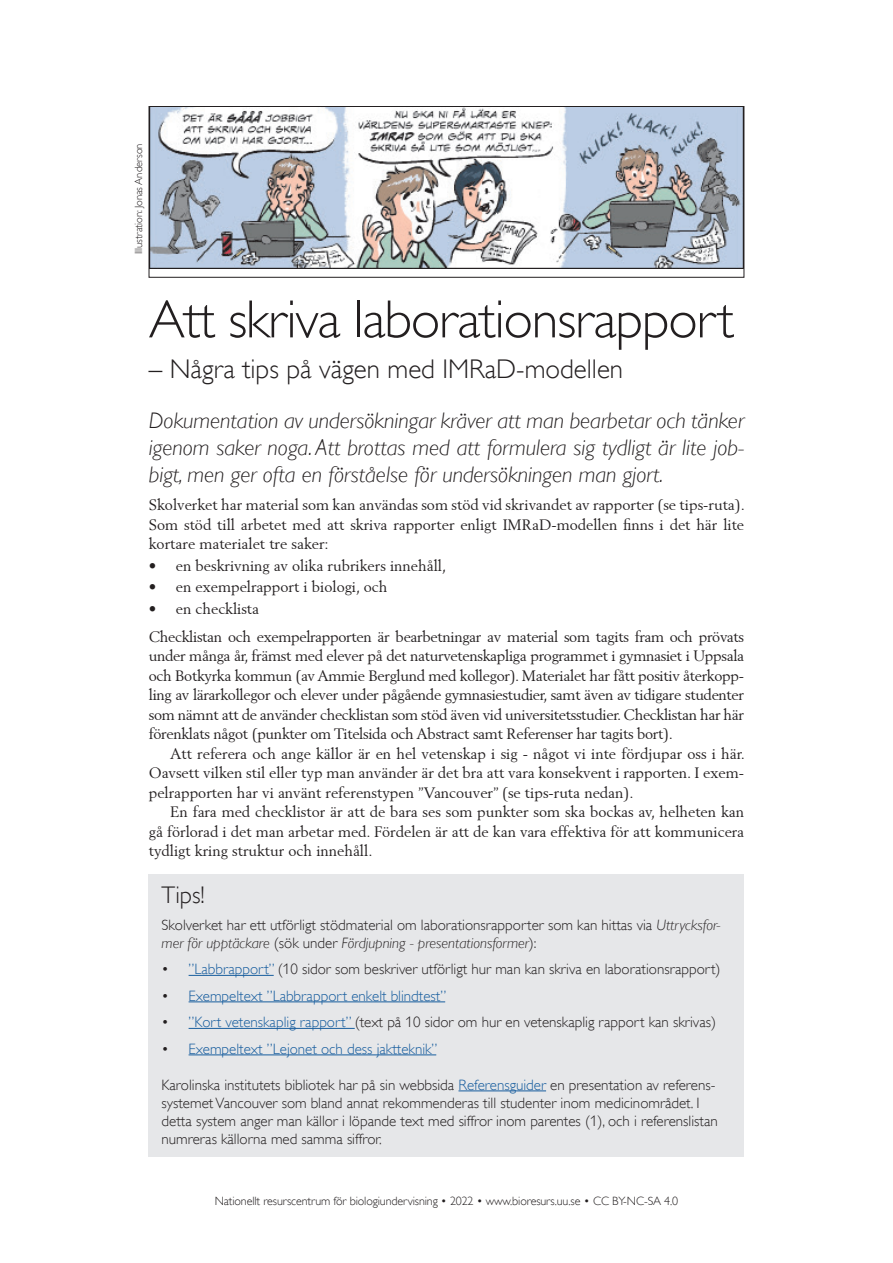
<style>
.page{position:relative;width:893px;height:1263px;background:#fff}
.page>*{position:absolute;margin:0;border:0;box-sizing:border-box;transform-origin:0 0}
.Rubrik_1{font:300 54px "Gill Alt One";letter-spacing:-.02em;color:#231f20}
.Rubrik_3{font:300 27px "Gill Alt One";color:#231f20}
.Mellanrubrik{font:300 24px "Gill Alt One";color:#231f20}
.Ingress{font:italic 300 22.5px/27px "Gill Alt One";color:#231f20;text-align:justify}
.Bröd_u_indrag{font:15px/19.5px "Berling";color:#231f20;text-align:justify}
.Faktatext{font:300 15px/18px "Gill Alt One";color:#231f20}
.Bröd_m_indrag{font:15px/19.5px "Berling";color:#231f20;text-align:justify}
.t1{font:300 15px "Gill Alt One";color:#175d9e}
.t2{font:300 12px "Gill Alt One";letter-spacing:-.01em;color:#231f20}
.Foto{font:300 10.5px "Gill Alt One";color:#231f20}
.s1{font-style:italic}
.s2{color:#175d9e}
.s3{color:#231f20}
</style>
<div class="page">
<img style="left:151px;top:108px;width:591px;height:161px">
<div style="left:149px;top:106px;width:595px;height:171px;border:1px solid #231f20"></div>
<div style="left:149px;top:874px;width:595px;height:283px;background:#e6e7e9"></div>
<hr style="left:189px;top:975px;width:85px;height:1px;background:#175d9e">
<hr style="left:189px;top:1001px;width:256px;height:1px;background:#175d9e">
<hr style="left:189px;top:1028px;width:166px;height:1px;background:#175d9e">
<hr style="left:189px;top:1054px;width:247px;height:1px;background:#175d9e">
<hr style="left:458px;top:1090px;width:88px;height:1px;background:#175d9e">
<p class="Foto" style="left:132px;top:254px;width:112px;rotate:-90deg">Illustration: Jonas Anderson</p>
<p class="Rubrik_1" style="left:149px;top:288px;width:587px">Att skriva laborationsrapport</p>
<p class="Rubrik_3" style="left:149px;top:353px;width:476px">– Några tips på vägen med IMRaD-modellen</p>
<p class="Ingress" style="left:149px;top:407px;width:597px">Dokumentation av undersökningar kräver att man bearbetar och tänker igenom saker noga. Att brottas med att formulera sig tydligt är lite job&shy;bigt, men ger ofta en förståelse för undersökningen man gjort.</p>
<p class="Bröd_u_indrag" style="left:149px;top:495px;width:598px">Skolverket har material som kan användas som stöd vid skrivandet av rapporter (se tips-ruta).<br>Som stöd till arbetet med att skriva rapporter enligt IMRaD-modellen finns i det här lite kortare materialet tre saker:</p>
<p class="Bröd_u_indrag" style="left:149px;top:555px;width:299px">• en beskrivning av olika rubrikers innehåll,</p>
<p class="Bröd_u_indrag" style="left:149px;top:577px;width:240px">• en exempelrapport i biologi, och</p>
<p class="Bröd_u_indrag" style="left:149px;top:599px;width:112px">• en checklista</p>
<p class="Bröd_u_indrag" style="left:149px;top:627px;width:597px">Checklistan och exempelrapporten är bearbetningar av material som tagits fram och prövats under många år, främst med elever på det naturvetenskapliga programmet i gymnasiet i Uppsala och Botkyrka kommun (av Ammie Berglund med kollegor). Materialet har fått positiv återkopp&shy;ling av lärarkollegor och elever under pågående gymnasiestudier, samt även av tidigare studenter som nämnt att de använder checklistan som stöd även vid universitetsstudier. Checklistan har här förenklats något (punkter om Titelsida och Abstract samt Referenser har tagits bort).</p>
<p class="Bröd_m_indrag" style="left:149px;top:744px;width:598px;text-indent:21px">Att referera och ange källor är en hel vetenskap i sig - något vi inte fördjupar oss i här.<br>Oavsett vilken stil eller typ man använder är det bra att vara konsekvent i rapporten. I exem&shy;pelrapporten har vi använt referenstypen ”Vancouver” (se tips-ruta nedan).</p>
<p class="Bröd_m_indrag" style="left:149px;top:802px;width:597px;text-indent:21px">En fara med checklistor är att de bara ses som punkter som ska bockas av, helheten kan gå förlorad i det man arbetar med. Fördelen är att de kan vara effektiva för att kommunicera tydligt kring struktur och innehåll.</p>
<p class="Mellanrubrik" style="left:162px;top:881px;width:45px">Tips!</p>
<p class="Faktatext" style="left:162px;top:916px;width:560px">Skolverket har ett utförligt stödmaterial om laborationsrapporter som kan hittas via <span class="s1">Uttrycksfor&shy;mer för upptäckare</span> (sök under <span class="s1">Fördjupning - presentationsformer</span>):</p>
<p class="Faktatext" style="left:162px;top:960px;width:560px">• <span class="s2">”Labbrapport”</span> (10 sidor som beskriver utförligt hur man kan skriva en laborationsrapport)</p>
<p class="t1" style="left:162px;top:987px;width:286px"><span class="s3">•</span> Exempeltext ”Labbrapport enkelt blindtest”</p>
<p class="Faktatext" style="left:162px;top:1013px;width:556px">• <span class="s2">”Kort vetenskaplig rapport”</span> (text på 10 sidor om hur en vetenskaplig rapport kan skrivas)</p>
<p class="t1" style="left:162px;top:1040px;width:277px"><span class="s3">•</span> Exempeltext ”Lejonet och dess jaktteknik”</p>
<p class="Faktatext" style="left:162px;top:1076px;width:558px">Karolinska institutets bibliotek har på sin webbsida <span class="s2">Referensguider</span> en presentation av referens&shy;systemet Vancouver som bland annat rekommenderas till studenter inom medicinområdet. I detta system anger man källor i löpande text med siffror inom parentes (1), och i referenslistan numreras källorna med samma siffror.</p>
<p class="t2" style="left:215px;top:1194px;width:465px">Nationellt resurscentrum för biologiundervisning • 2022 • www.bioresurs.uu.se • CC BY-NC-SA 4.0</p>
</div>
